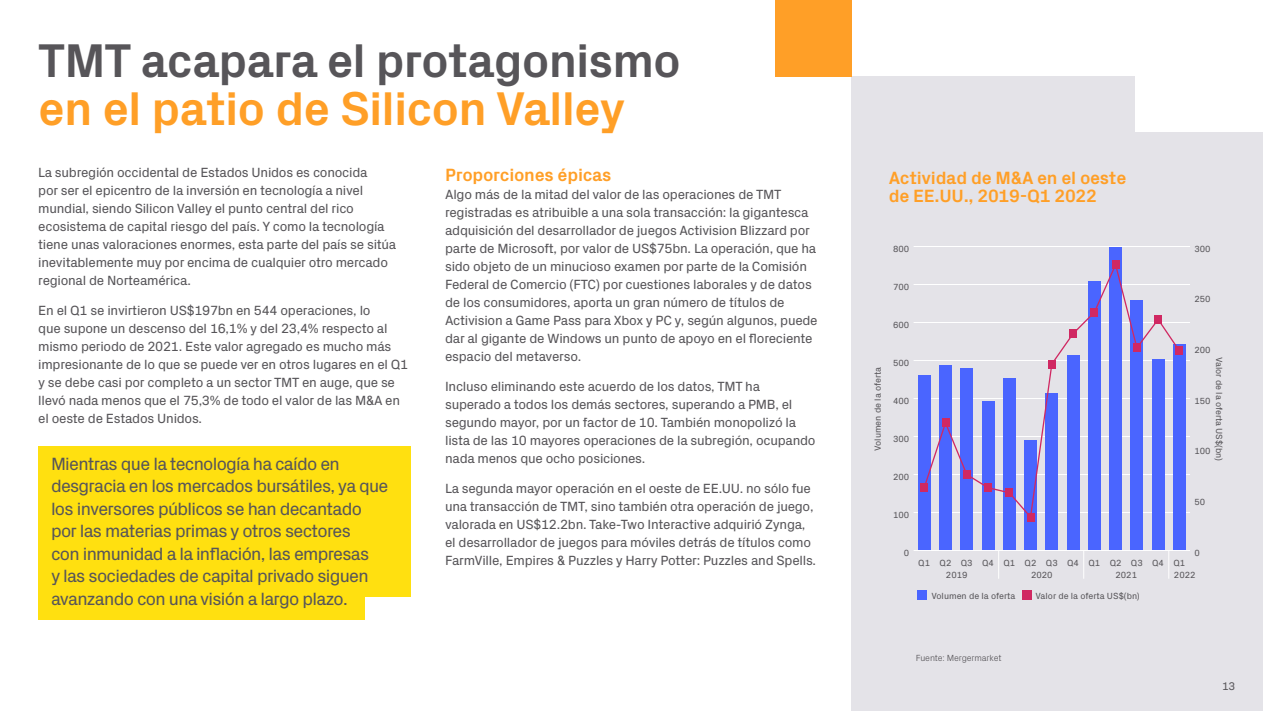
<style>
.page{position:relative;width:1263px;height:711px;background:#fff}
.page>*{position:absolute;margin:0;border:0;box-sizing:border-box;transform-origin:0 0}
.t1{font:700 48px "Px Grotesk";letter-spacing:-.02em;color:#575559}
.t2{font:700 48px "Px Grotesk";letter-spacing:-.02em;color:#ff9f27}
.t3{font:18px/22.5px "Px Grotesk";letter-spacing:-.04em;color:#575559}
.t4{font:700 18px/18px "Px Grotesk";letter-spacing:-.015em;color:#ff9f27}
.t5{font:13.5px/18px "Px Grotesk";letter-spacing:-.02em;color:#575559}
.t6{font:11.25px "Px Grotesk";color:#575559}
.t7{font:9px "Px Grotesk";color:#575559}
.t8{font:300 9px "Px Grotesk";letter-spacing:-.015em;color:#575559}
</style>
<div class="page">
<div style="left:852px;top:77px;width:411px;height:633px;background:#e4e3e8"></div>
<div style="left:38px;top:445px;width:373px;height:150px;background:#ffe010"></div>
<div style="left:38px;top:570px;width:326px;height:48px;background:#ffe010"></div>
<hr style="left:913px;top:511px;width:277px;height:1px;background:#fff">
<hr style="left:913px;top:474px;width:277px;height:1px;background:#fff">
<hr style="left:913px;top:436px;width:277px;height:1px;background:#fff">
<hr style="left:913px;top:398px;width:277px;height:1px;background:#fff">
<hr style="left:913px;top:360px;width:277px;height:1px;background:#fff">
<hr style="left:913px;top:322px;width:277px;height:1px;background:#fff">
<hr style="left:913px;top:284px;width:277px;height:1px;background:#fff">
<hr style="left:913px;top:246px;width:277px;height:1px;background:#fff">
<div style="left:918px;top:374px;width:12px;height:176px;background:#4a65ff"></div>
<div style="left:939px;top:365px;width:13px;height:185px;background:#4a65ff"></div>
<div style="left:960px;top:368px;width:13px;height:182px;background:#4a65ff"></div>
<div style="left:982px;top:400px;width:12px;height:150px;background:#4a65ff"></div>
<div style="left:1003px;top:377px;width:13px;height:173px;background:#4a65ff"></div>
<div style="left:1024px;top:440px;width:13px;height:110px;background:#4a65ff"></div>
<div style="left:1045px;top:392px;width:13px;height:158px;background:#4a65ff"></div>
<div style="left:1067px;top:354px;width:12px;height:196px;background:#4a65ff"></div>
<div style="left:1088px;top:280px;width:13px;height:270px;background:#4a65ff"></div>
<div style="left:1109px;top:247px;width:13px;height:303px;background:#4a65ff"></div>
<div style="left:1130px;top:300px;width:13px;height:250px;background:#4a65ff"></div>
<div style="left:1152px;top:359px;width:12px;height:191px;background:#4a65ff"></div>
<div style="left:1173px;top:343px;width:13px;height:207px;background:#4a65ff"></div>
<svg style="left:924px;top:262px;width:256px;height:256px"></svg>
<div style="left:920px;top:483px;width:8px;height:8px;background:#d02862"></div>
<div style="left:941px;top:418px;width:8px;height:8px;background:#d02862"></div>
<div style="left:963px;top:470px;width:8px;height:8px;background:#d02862"></div>
<div style="left:984px;top:483px;width:8px;height:8px;background:#d02862"></div>
<div style="left:1005px;top:488px;width:8px;height:8px;background:#d02862"></div>
<div style="left:1027px;top:512px;width:7px;height:9px;background:#d02862"></div>
<div style="left:1048px;top:359px;width:8px;height:9px;background:#d02862"></div>
<div style="left:1069px;top:329px;width:8px;height:8px;background:#d02862"></div>
<div style="left:1090px;top:308px;width:8px;height:8px;background:#d02862"></div>
<div style="left:1112px;top:260px;width:7px;height:8px;background:#d02862"></div>
<div style="left:1133px;top:343px;width:8px;height:8px;background:#d02862"></div>
<div style="left:1154px;top:315px;width:8px;height:8px;background:#d02862"></div>
<div style="left:1175px;top:346px;width:8px;height:9px;background:#d02862"></div>
<div style="left:917px;top:589px;width:10px;height:10px;background:#4a65ff"></div>
<hr style="left:913px;top:549px;width:277px;height:1px;background:#fff">
<svg style="left:1168px;top:549px;width:1px;height:29px"></svg>
<svg style="left:1083px;top:549px;width:1px;height:29px"></svg>
<svg style="left:998px;top:549px;width:1px;height:29px"></svg>
<div style="left:775px;top:0;width:77px;height:77px;background:#ff9f27"></div>
<div style="left:1135px;top:32px;width:128px;height:100px;background:#fff"></div>
<div style="left:1023px;top:589px;width:9px;height:10px;background:#d02862"></div>
<h1 class="t1" style="left:38px;top:26px;width:644px">TMT acapara el protagonismo</h1>
<h1 class="t2" style="left:38px;top:74px;width:588px">en el patio de Silicon Valley</h1>
<p class="t5" style="left:38px;top:162px;width:360px">La subregión occidental de Estados Unidos es conocida<br>por ser el epicentro de la inversión en tecnología a nivel mundial, siendo Silicon Valley el punto central del rico ecosistema de capital riesgo del país. Y como la tecnología tiene unas valoraciones enormes, esta parte del país se sitúa inevitablemente muy por encima de cualquier otro mercado regional de Norteamérica.</p>
<p class="t5" style="left:38px;top:300px;width:372px">En el Q1 se invirtieron US$197bn en 544 operaciones, lo<br>que supone un descenso del 16,1% y del 23,4% respecto al mismo periodo de 2021. Este valor agregado es mucho más impresionante de lo que se puede ver en otros lugares en el Q1 y se debe casi por completo a un sector TMT en auge, que se llevó nada menos que el 75,3% de todo el valor de las M&amp;A en el oeste de Estados Unidos.</p>
<p class="t3" style="left:51px;top:451px;width:339px">Mientras que la tecnología ha caído en desgracia en los mercados bursátiles, ya que los inversores públicos se han decantado por las materias primas y otros sectores<br>con inmunidad a la inflación, las empresas<br>y las sociedades de capital privado siguen avanzando con una visión a largo plazo.</p>
<h2 class="t4" style="left:445px;top:164px;width:168px">Proporciones épicas</h2>
<p class="t5" style="left:445px;top:184px;width:374px">Algo más de la mitad del valor de las operaciones de TMT registradas es atribuible a una sola transacción: la gigantesca adquisición del desarrollador de juegos Activision Blizzard por parte de Microsoft, por valor de US$75bn. La operación, que ha sido objeto de un minucioso examen por parte de la Comisión Federal de Comercio (FTC) por cuestiones laborales y de datos de los consumidores, aporta un gran número de títulos de Activision a Game Pass para Xbox y PC y, según algunos, puede dar al gigante de Windows un punto de apoyo en el floreciente espacio del metaverso.</p>
<p class="t5" style="left:445px;top:376px;width:372px">Incluso eliminando este acuerdo de los datos, TMT ha superado a todos los demás sectores, superando a PMB, el segundo mayor, por un factor de 10. También monopolizó la lista de las 10 mayores operaciones de la subregión, ocupando nada menos que ocho posiciones.</p>
<p class="t5" style="left:445px;top:478px;width:373px">La segunda mayor operación en el oeste de EE.UU. no sólo fue una transacción de TMT, sino también otra operación de juego, valorada en US$12.2bn. Take-Two Interactive adquirió Zynga, el desarrollador de juegos para móviles detrás de títulos como FarmVille, Empires &amp; Puzzles y Harry Potter: Puzzles and Spells.</p>
<h2 class="t4" style="left:889px;top:167px;width:239px">Actividad de M&amp;A en el oeste de EE.UU., 2019-Q1 2022</h2>
<p class="t7" style="left:893px;top:242px;width:18px">800</p>
<p class="t7" style="left:893px;top:280px;width:18px">700</p>
<p class="t7" style="left:893px;top:318px;width:18px">600</p>
<p class="t7" style="left:871px;top:450px;width:86px;rotate:-90deg">Volumen de la oferta</p>
<p class="t7" style="left:873px;top:424px;width:51px;rotate:-90deg">Deal volume</p>
<p class="t7" style="left:893px;top:356px;width:18px">500</p>
<p class="t7" style="left:893px;top:394px;width:18px">400</p>
<p class="t7" style="left:893px;top:431px;width:18px">300</p>
<p class="t7" style="left:893px;top:469px;width:18px">200</p>
<p class="t7" style="left:893px;top:507px;width:18px">100</p>
<p class="t7" style="left:1194px;top:242px;width:18px">300</p>
<p class="t7" style="left:1194px;top:292px;width:18px">250</p>
<p class="t7" style="left:1194px;top:343px;width:18px">200</p>
<p class="t7" style="left:1226px;top:356px;width:106px;rotate:90deg">Valor de la oferta US$(bn)</p>
<p class="t7" style="left:1225px;top:360px;width:79px;rotate:90deg">Deal value US$(bn)</p>
<p class="t7" style="left:1194px;top:394px;width:18px">150</p>
<p class="t7" style="left:1194px;top:444px;width:18px">100</p>
<p class="t7" style="left:1194px;top:495px;width:12px">50</p>
<p class="t7" style="left:904px;top:545px;width:7px">0</p>
<p class="t7" style="left:918px;top:555px;width:268px">Q1 Q2 Q3 Q4 Q1 Q2 Q3 Q4 Q1 Q2 Q3 Q4 Q1</p>
<p class="t7" style="left:1194px;top:545px;width:7px">0</p>
<p class="t7" style="left:946px;top:567px;width:23px">2019</p>
<p class="t7" style="left:1031px;top:567px;width:23px">2020</p>
<p class="t7" style="left:1115px;top:567px;width:23px">2021</p>
<p class="t7" style="left:1174px;top:567px;width:23px">2022</p>
<p class="t7" style="left:931px;top:588px;width:86px">Volumen de la oferta</p>
<p class="t7" style="left:1035px;top:588px;width:106px">Valor de la oferta US$(bn)</p>
<p class="t7" style="left:932px;top:589px;width:51px">Deal volume</p>
<p class="t7" style="left:1007px;top:589px;width:79px">Deal value US$(bn)</p>
<p class="t8" style="left:916px;top:650px;width:87px">Fuente: Mergermarket</p>
<p class="t6" style="left:1222px;top:677px;width:15px">13</p>
</div>
